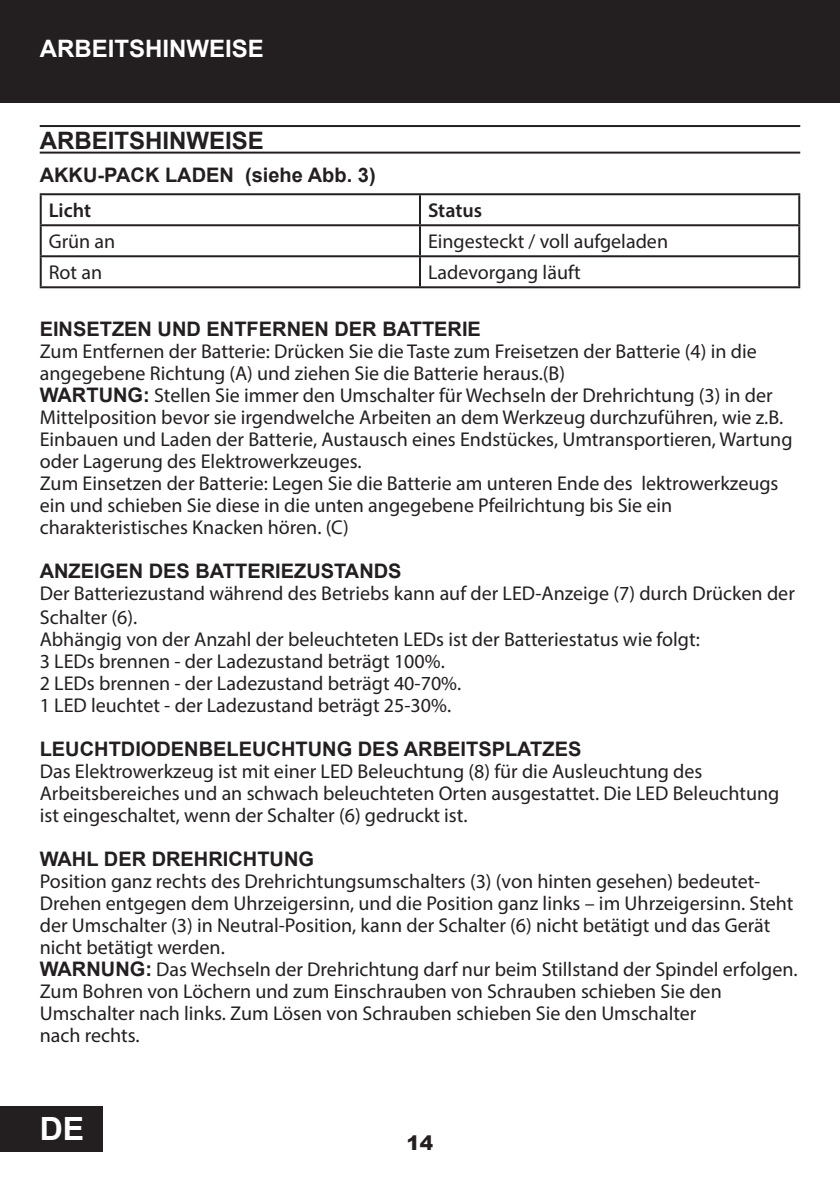
<style>
.page{position:relative;width:840px;height:1191px;background:#fff}
.page>*{position:absolute;margin:0;border:0;box-sizing:border-box;transform-origin:0 0}
.t1{font:700 32px "Arial";color:#fff}
.t2{font:700 24px "Arial";color:#231f20}
.t3{font:700 24px "Arial";color:#fff}
.t4{font:20px/22px "Myriad Pro";color:#231f20}
.t5{font:700 20px "Arial";color:#231f20}
.t6{font:600 20px "Myriad Pro";color:#231f20}
.t7{font:900 20px "Arial";color:#231f20}
.s1{font-family:"Arial";font-weight:700}
</style>
<div class="page">
<div style="left:0;top:1106px;width:102px;height:45px;background:#231f20"></div>
<div style="left:0;top:0;width:839px;height:102px;background:#231f20"></div>
<hr style="left:40px;top:125px;width:759px;height:2px;background:#231f20">
<hr style="left:40px;top:152px;width:759px;height:2px;background:#231f20">
<hr style="left:40px;top:193px;width:380px;height:2px;background:#231f20">
<hr style="left:40px;top:195px;width:2px;height:29px;background:#231f20">
<hr style="left:420px;top:193px;width:379px;height:2px;background:#231f20">
<hr style="left:419px;top:195px;width:2px;height:29px;background:#231f20">
<hr style="left:797px;top:195px;width:2px;height:29px;background:#231f20">
<hr style="left:40px;top:224px;width:380px;height:2px;background:#231f20">
<hr style="left:40px;top:226px;width:2px;height:29px;background:#231f20">
<hr style="left:420px;top:224px;width:379px;height:2px;background:#231f20">
<hr style="left:419px;top:226px;width:2px;height:29px;background:#231f20">
<hr style="left:797px;top:226px;width:2px;height:29px;background:#231f20">
<hr style="left:40px;top:255px;width:380px;height:2px;background:#231f20">
<hr style="left:40px;top:257px;width:2px;height:29px;background:#231f20">
<hr style="left:420px;top:255px;width:379px;height:2px;background:#231f20">
<hr style="left:419px;top:257px;width:2px;height:29px;background:#231f20">
<hr style="left:797px;top:257px;width:2px;height:29px;background:#231f20">
<hr style="left:40px;top:286px;width:380px;height:2px;background:#231f20">
<hr style="left:420px;top:286px;width:379px;height:2px;background:#231f20">
<p class="t3" style="left:40px;top:32px;width:226px">ARBEITSHINWEISE</p>
<p class="t2" style="left:40px;top:123px;width:226px">ARBEITSHINWEISE</p>
<p class="t5" style="left:40px;top:161px;width:337px">AKKU-PACK LADEN (siehe Abb. 3)</p>
<p class="t6" style="left:49px;top:198px;width:44px">Licht</p>
<p class="t6" style="left:428px;top:198px;width:56px">Status</p>
<p class="t4" style="left:49px;top:230px;width:68px">Grün an</p>
<p class="t4" style="left:428px;top:230px;width:241px">Eingesteckt / voll aufgeladen</p>
<p class="t4" style="left:49px;top:261px;width:55px">Rot an</p>
<p class="t4" style="left:428px;top:261px;width:154px">Ladevorgang läuft</p>
<p class="t5" style="left:40px;top:315px;width:442px">EINSETZEN UND ENTFERNEN DER BATTERIE</p>
<p class="t4" style="left:40px;top:340px;width:754px">Zum Entfernen der Batterie: Drücken Sie die Taste zum Freisetzen der Batterie (4) in die angegebene Richtung (A) und ziehen Sie die Batterie heraus.(B)<br><span class="s1">WARTUNG:</span> Stellen Sie immer den Umschalter für Wechseln der Drehrichtung (3) in der Mittelposition bevor sie irgendwelche Arbeiten an dem Werkzeug durchzuführen, wie z.B.<br>Einbauen und Laden der Batterie, Austausch eines Endstückes, Umtransportieren, Wartung oder Lagerung des Elektrowerkzeuges.<br>Zum Einsetzen der Batterie: Legen Sie die Batterie am unteren Ende des lektrowerkzeugs ein und schieben Sie diese in die unten angegebene Pfeilrichtung bis Sie ein charakteristisches Knacken hören. (C)</p>
<p class="t5" style="left:40px;top:557px;width:363px">ANZEIGEN DES BATTERIEZUSTANDS</p>
<p class="t4" style="left:40px;top:581px;width:756px;line-height:24px">Der Batteriezustand während des Betriebs kann auf der LED-Anzeige (7) durch Drücken der<br>Schalter (6).</p>
<p class="t4" style="left:40px;top:628px;width:661px">Abhängig von der Anzahl der beleuchteten LEDs ist der Batteriestatus wie folgt:<br>3 LEDs brennen - der Ladezustand beträgt 100%.<br>2 LEDs brennen - der Ladezustand beträgt 40-70%.<br>1 LED leuchtet - der Ladezustand beträgt 25-30%.</p>
<p class="t5" style="left:40px;top:735px;width:543px">LEUCHTDIODENBELEUCHTUNG DES ARBEITSPLATZES</p>
<p class="t4" style="left:40px;top:760px;width:740px">Das Elektrowerkzeug ist mit einer LED Beleuchtung (8) für die Ausleuchtung des<br>Arbeitsbereiches und an schwach beleuchteten Orten ausgestattet. Die LED Beleuchtung ist eingeschaltet, wenn der Schalter (6) gedruckt ist.</p>
<p class="t5" style="left:40px;top:845px;width:276px">WAHL DER DREHRICHTUNG</p>
<p class="t4" style="left:40px;top:870px;width:759px">Position ganz rechts des Drehrichtungsumschalters (3) (von hinten gesehen) bedeutet-Drehen entgegen dem Uhrzeigersinn, und die Position ganz links – im Uhrzeigersinn. Steht der Umschalter (3) in Neutral-Position, kann der Schalter (6) nicht betätigt und das Gerät nicht betätigt werden.<br><span class="s1">WARNUNG:</span> Das Wechseln der Drehrichtung darf nur beim Stillstand der Spindel erfolgen.<br>Zum Bohren von Löchern und zum Einschrauben von Schrauben schieben Sie den Umschalter nach links. Zum Lösen von Schrauben schieben Sie den Umschalter<br>nach rechts.</p>
<h1 class="t1" style="left:40px;top:1106px;width:46px">DE</h1>
<p class="t7" style="left:406px;top:1128px;width:28px">14</p>
</div>
